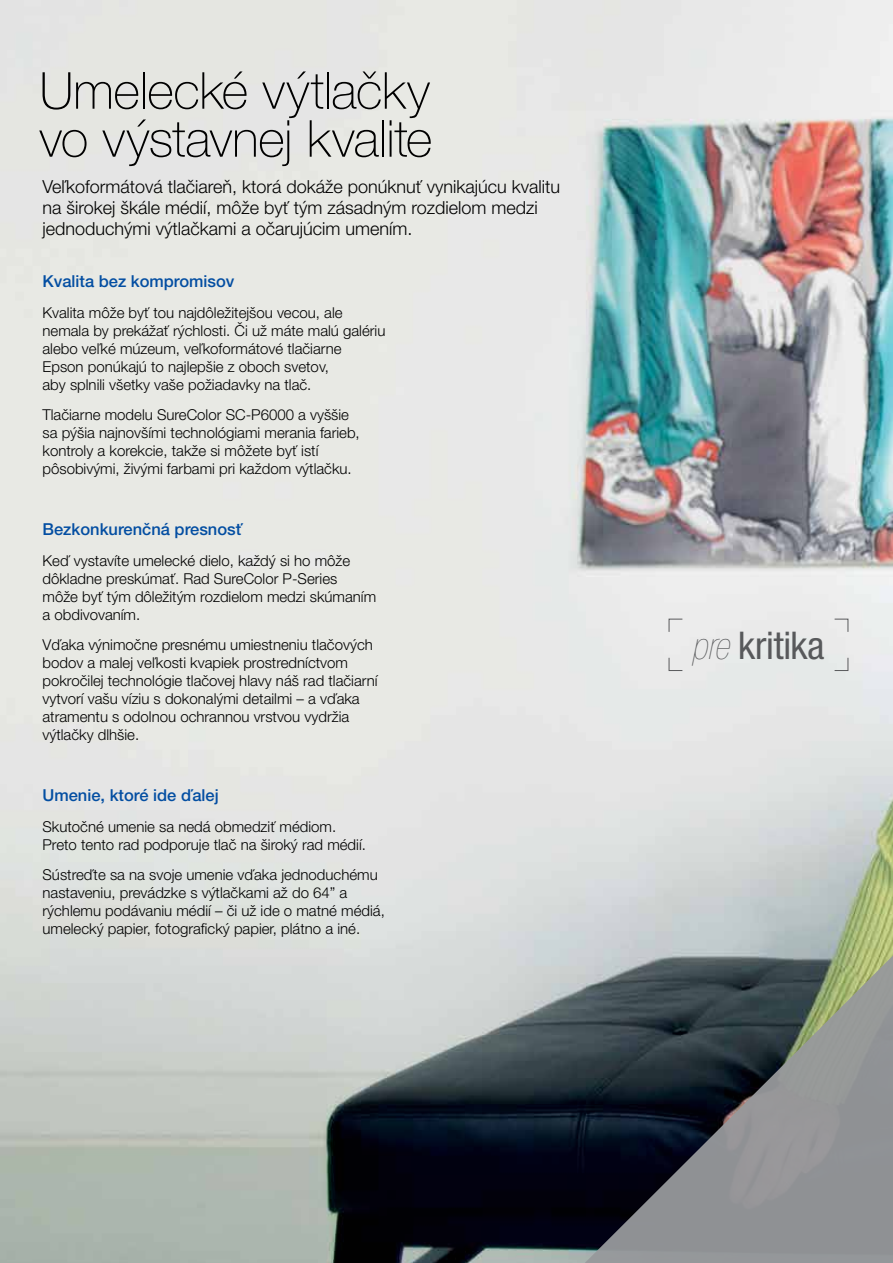
<style>
.page{position:relative;width:893px;height:1263px;background:#fff}
.page>*{position:absolute;margin:0;border:0;box-sizing:border-box;transform-origin:0 0}
.t1{font:100 51px/48px "Helvetica Neue LT Pro";letter-spacing:-.01em;color:#000}
.t2{font:condensed 38.25px "Helvetica Neue LT Pro";letter-spacing:-.005em;color:#58595b}
.t3{font:300 18px/21px "Helvetica Neue LT Pro";color:#000}
.t4{font:500 16.5px "Helvetica Neue LT Pro";color:#034ea2}
.t5{font:300 15px/18px "Helvetica Neue LT Pro";color:#000}
.s1{font-weight:200;font-style:italic}
</style>
<div class="page">
<img style="left:0;top:0;width:893px;height:1263px">
<svg style="left:436px;top:534px;width:457px;height:729px;background:#a1a5a6"></svg>
<div style="left:668px;top:618px;width:181px;height:53px;background:#eaeaea"></div>
<h1 class="t1" style="left:39px;top:67px;width:395px">Umelecké výtlačky vo výstavnej kvalite</h1>
<p class="t3" style="left:43px;top:176px;width:519px">Veľkoformátová tlačiareň, ktorá dokáže ponúknuť vynikajúcu kvalitu na širokej škále médií, môže byť tým zásadným rozdielom medzi jednoduchými výtlačkami a očarujúcim umením.</p>
<p class="t4" style="left:43px;top:271px;width:193px">Kvalita bez kompromisov</p>
<p class="t5" style="left:43px;top:303px;width:344px">Kvalita môže byť tou najdôležitejšou vecou, ale nemala by prekážať rýchlosti. Či už máte malú galériu alebo veľké múzeum, veľkoformátové tlačiarne Epson ponúkajú to najlepšie z oboch svetov,<br>aby splnili všetky vaše požiadavky na tlač.</p>
<p class="t5" style="left:43px;top:406px;width:319px">Tlačiarne modelu SureColor SC-P6000 a vyššie sa pýšia najnovšími technológiami merania farieb, kontroly a korekcie, takže si môžete byť istí pôsobivými, živými farbami pri každom výtlačku.</p>
<p class="t4" style="left:43px;top:519px;width:201px">Bezkonkurenčná presnosť</p>
<p class="t5" style="left:43px;top:551px;width:335px">Keď vystavíte umelecké dielo, každý si ho môže dôkladne preskúmať. Rad SureColor P-Series môže byť tým dôležitým rozdielom medzi skúmaním a obdivovaním.</p>
<p class="t5" style="left:43px;top:636px;width:337px">Vďaka výnimočne presnému umiestneniu tlačových bodov a malej veľkosti kvapiek prostredníctvom pokročilej technológie tlačovej hlavy náš rad tlačiarní vytvorí vašu víziu s dokonalými detailmi – a vďaka atramentu s odolnou ochrannou vrstvou vydržia výtlačky dlhšie.</p>
<p class="t4" style="left:43px;top:785px;width:178px">Umenie, ktoré ide ďalej</p>
<p class="t5" style="left:43px;top:817px;width:325px">Skutočné umenie sa nedá obmedziť médiom.<br>Preto tento rad podporuje tlač na široký rad médií.</p>
<p class="t5" style="left:43px;top:866px;width:344px">Sústreďte sa na svoje umenie vďaka jednoduchému nastaveniu, prevádzke s výtlačkami až do 64” a rýchlemu podávaniu médií – či už ide o matné médiá, umelecký papier, fotografický papier, plátno a iné.</p>
<h2 class="t2" style="left:691px;top:623px;width:134px"><span class="s1">pre</span> kritika</h2>
</div>
